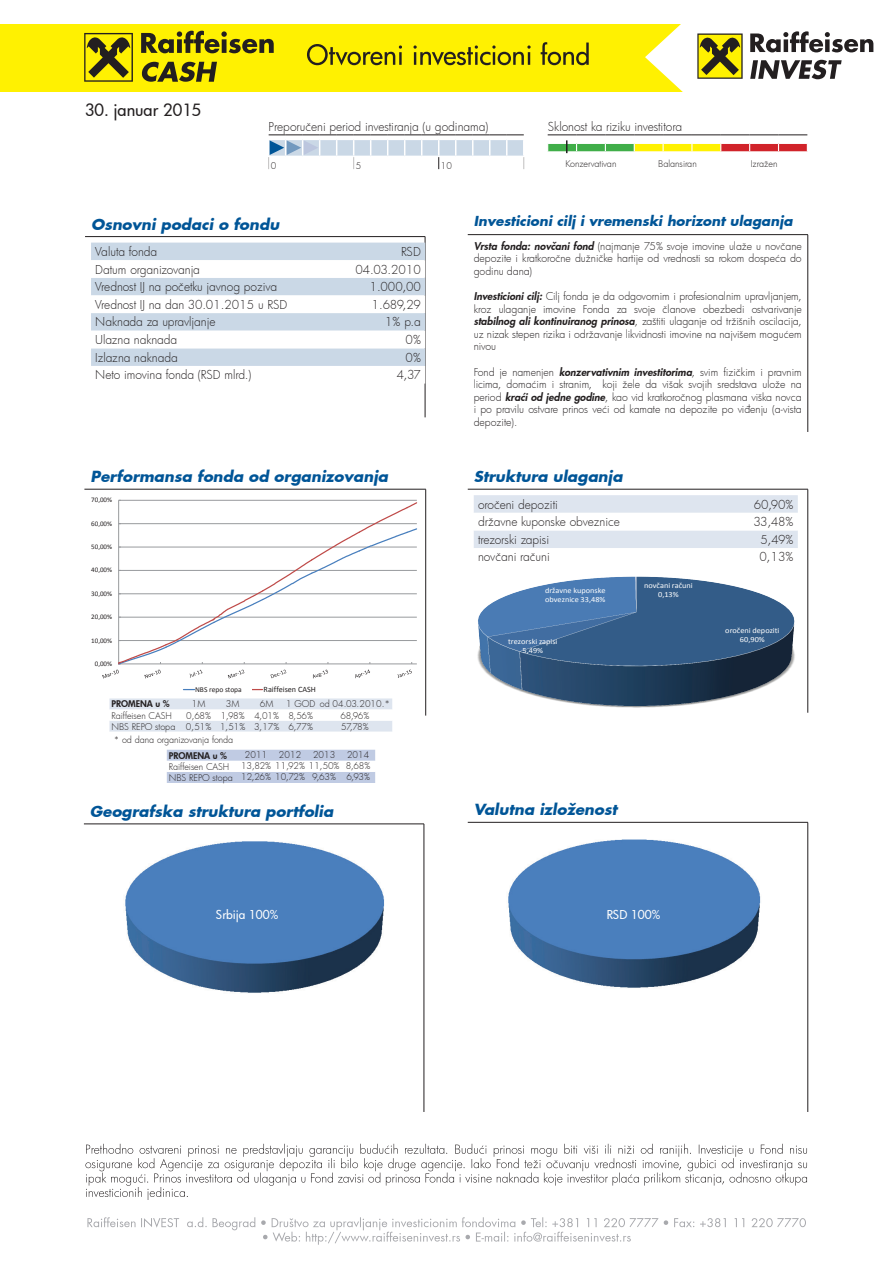
<style>
.page{position:relative;width:893px;height:1263px;background:#fff}
.page>*{position:absolute;margin:0;border:0;box-sizing:border-box;transform-origin:0 0}
.t1{font:500 16.5px "Futura";color:#231f20}
.t2{font:italic 700 15px "Futura CE";color:#005597}
.t3{font:italic 700 13.5px "Futura CE";color:#005597}
.t4{font:300 12px "Futura";letter-spacing:-.005em;color:#231f20}
.t5{font:500 12px "Futura";color:#fff}
.t6{font:300 10.5px/12.6px "Futura";color:#231f20;text-align:justify}
.t7{font:300 9px/11.1px "Futura";color:#231f20;text-align:right}
.t8{font:800 9px "Futura";letter-spacing:-.005em;color:#231f20}
.t9{font:8.1px "Calibri";color:#231f20}
.t10{font:7.8px/9.4px "Calibri";color:#fff;scale:1.06 1}
.t11{font:7.5px "Calibri";color:#231f20}
.t12{font:7.05px "Calibri";color:#231f20}
.t13{font:6.9px "Calibri";color:#231f20}
.s1{font-family:"Futura CE";font-weight:800;font-style:italic}
</style>
<div class="page">
<hr style="left:85px;top:236px;width:340px;height:1px;background:#231f20">
<hr style="left:425px;top:237px;width:1px;height:180px;background:#231f20">
<svg style="left:91px;top:243px;width:334px;height:141px"></svg>
<hr style="left:468px;top:234px;width:340px;height:1px;background:#231f20">
<hr style="left:807px;top:235px;width:1px;height:197px;background:#231f20">
<hr style="left:84px;top:489px;width:342px;height:1px;background:#231f20">
<hr style="left:425px;top:489px;width:1px;height:227px;background:#231f20">
<svg style="left:102px;top:500px;width:315px;height:178px"></svg>
<svg style="left:183px;top:689px;width:12px;height:1px"></svg>
<hr style="left:468px;top:822px;width:340px;height:1px;background:#231f20">
<hr style="left:807px;top:822px;width:1px;height:290px;background:#231f20">
<img style="left:508px;top:839px;width:253px;height:149px">
<hr style="left:84px;top:824px;width:340px;height:1px;background:#231f20">
<hr style="left:424px;top:824px;width:1px;height:288px;background:#231f20">
<img style="left:125px;top:841px;width:259px;height:152px">
<hr style="left:468px;top:489px;width:340px;height:1px;background:#231f20">
<hr style="left:807px;top:489px;width:1px;height:224px;background:#231f20">
<svg style="left:474px;top:495px;width:324px;height:53px"></svg>
<img style="left:477px;top:576px;width:318px;height:132px">
<svg style="left:85px;top:1144px;width:722px;height:56px"></svg>
<svg style="left:109px;top:698px;width:283px;height:85px"></svg>
<div style="left:0;top:24px;width:893px;height:67px;background:#fff101"></div>
<svg style="left:645px;top:24px;width:248px;height:252px"></svg>
<svg style="left:697px;top:33px;width:46px;height:46px"></svg>
<div style="left:699px;top:35px;width:42px;height:43px;background:#fff101"></div>
<svg style="left:700px;top:37px;width:40px;height:38px"></svg>
<svg style="left:750px;top:31px;width:123px;height:21px;background:#999798"></svg>
<svg style="left:750px;top:60px;width:92px;height:19px;background:#888686"></svg>
<svg style="left:87px;top:1217px;width:719px;height:28px"></svg>
<svg style="left:307px;top:42px;width:282px;height:23px"></svg>
<svg style="left:268px;top:135px;width:256px;height:34px"></svg>
<svg style="left:547px;top:135px;width:261px;height:18px"></svg>
<div style="left:84px;top:33px;width:49px;height:49px;background:#706915"></div>
<div style="left:85px;top:34px;width:47px;height:46px;background:#fff101"></div>
<svg style="left:87px;top:37px;width:43px;height:41px"></svg>
<svg style="left:141px;top:31px;width:133px;height:22px"></svg>
<svg style="left:142px;top:62px;width:75px;height:20px"></svg>
<h1 class="t1" style="left:85px;top:98px;width:118px">30. januar 2015</h1>
<p class="t4" style="left:269px;top:118px;width:221px">Preporučeni period investiranja (u godinama)</p>
<p class="t7" style="left:271px;top:160px;width:7px">0</p>
<p class="t7" style="left:356px;top:160px;width:7px">5</p>
<p class="t7" style="left:441px;top:160px;width:13px">10</p>
<p class="t4" style="left:548px;top:118px;width:136px">Sklonost ka riziku investitora</p>
<p class="t7" style="left:565px;top:158px;width:52px">Konzervativan</p>
<p class="t7" style="left:658px;top:158px;width:40px">Balansiran</p>
<p class="t7" style="left:751px;top:158px;width:28px">Izražen</p>
<h2 class="t2" style="left:91px;top:213px;width:190px">Osnovni podaci o fondu</h2>
<p class="t4" style="left:95px;top:243px;width:63px">Valuta fonda</p>
<p class="t4" style="left:401px;top:243px;width:21px">RSD</p>
<p class="t4" style="left:95px;top:261px;width:106px">Datum organizovanja</p>
<p class="t4" style="left:355px;top:261px;width:67px">04.03.2010</p>
<p class="t4" style="left:95px;top:279px;width:183px">Vrednost IJ na početku javnog poziva</p>
<p class="t4" style="left:370px;top:279px;width:53px">1.000,00</p>
<p class="t4" style="left:95px;top:296px;width:194px">Vrednost IJ na dan 30.01.2015 u RSD</p>
<p class="t4" style="left:372px;top:296px;width:51px">1.689,29</p>
<p class="t4" style="left:95px;top:314px;width:122px">Naknada za upravljanje</p>
<p class="t4" style="left:385px;top:314px;width:37px">1% p.a</p>
<p class="t4" style="left:95px;top:332px;width:84px">Ulazna naknada</p>
<p class="t4" style="left:406px;top:332px;width:17px">0%</p>
<p class="t4" style="left:95px;top:349px;width:84px">Izlazna naknada</p>
<p class="t4" style="left:406px;top:349px;width:17px">0%</p>
<p class="t4" style="left:95px;top:367px;width:158px">Neto imovina fonda (RSD mlrd.)</p>
<p class="t4" style="left:397px;top:367px;width:26px">4,37</p>
<h2 class="t2" style="left:90px;top:465px;width:299px">Performansa fonda od organizovanja</h2>
<p class="t12" style="left:91px;top:495px;width:22px">70,00%</p>
<p class="t13" style="left:91px;top:519px;width:22px">60,00%</p>
<p class="t13" style="left:91px;top:542px;width:22px">50,00%</p>
<p class="t13" style="left:91px;top:566px;width:22px">40,00%</p>
<p class="t12" style="left:91px;top:589px;width:22px">30,00%</p>
<p class="t13" style="left:91px;top:612px;width:22px">20,00%</p>
<p class="t13" style="left:91px;top:636px;width:22px">10,00%</p>
<p class="t12" style="left:95px;top:659px;width:19px">0,00%</p>
<p class="t9" style="left:196px;top:684px;width:47px">NBS repo rate</p>
<p class="t9" style="left:264px;top:684px;width:54px">Raiffeisen CASH</p>
<p class="t11" style="left:195px;top:685px;width:48px">NBS repo stopa</p>
<p class="t8" style="left:112px;top:698px;width:60px">PROMENA u %</p>
<p class="t7" style="left:192px;top:697px;width:15px">1M</p>
<p class="t7" style="left:226px;top:697px;width:15px">3M</p>
<p class="t7" style="left:260px;top:697px;width:15px">6M</p>
<p class="t7" style="left:286px;top:698px;width:105px">1 GOD od 04.03.2010.*</p>
<p class="t7" style="left:112px;top:709px;width:62px">Raiffeisen CASH</p>
<p class="t7" style="left:186px;top:709px;width:128px">0,68% 1,98% 4,01% 8,56%</p>
<p class="t7" style="left:341px;top:709px;width:30px">68,96%</p>
<p class="t7" style="left:112px;top:721px;width:203px">NBS REPO stopa 0,51% 1,51% 3,17% 6,77%</p>
<p class="t7" style="left:341px;top:721px;width:29px">57,78%</p>
<p class="t7" style="left:114px;top:734px;width:121px">* od dana organizovanja fonda</p>
<p class="t8" style="left:169px;top:749px;width:60px">PROMENA u %</p>
<p class="t7" style="left:245px;top:749px;width:24px">2011</p>
<p class="t7" style="left:279px;top:749px;width:24px">2012</p>
<p class="t7" style="left:313px;top:749px;width:24px">2013</p>
<p class="t7" style="left:347px;top:749px;width:24px">2014</p>
<p class="t7" style="left:169px;top:761px;width:62px">Raiffeisen CASH</p>
<p class="t7" style="left:169px;top:760px;width:203px">13,82% 11,92% 11,50% 8,68%<br>NBS REPO stopa 12,26% 10,72% 9,63% 6,93%</p>
<p class="t3" style="left:474px;top:211px;width:320px">Investicioni cilj i vremenski horizont ulaganja</p>
<p class="t6" style="left:474px;top:239px;width:330px"><span class="s1">Vrsta fonda: novčani fond</span> (najmanje 75% svoje imovine ulaže u novčane depozite i kratkoročne dužničke hartije od vrednosti sa rokom dospeća do godinu dana)</p>
<p class="t6" style="left:474px;top:290px;width:329px"><span class="s1">Investicioni cilj:</span> Cilj fonda je da odgovornim i profesionalnim upravljanjem, kroz ulaganje imovine Fonda za svoje članove obezbedi ostvarivanje <span class="s1">stabilnog ali kontinuiranog prinosa</span>, zaštiti ulaganje od tržišnih oscilacija, uz nizak stepen rizika i održavanje likvidnosti imovine na najvišem mogućem nivou</p>
<p class="t6" style="left:474px;top:365px;width:329px">Fond je namenjen <span class="s1">konzervativnim investitorima</span>, svim fizičkim i pravnim licima, domaćim i stranim, koji žele da višak svojih sredstava ulože na period <span class="s1">kraći od jedne godine</span>, kao vid kratkoročnog plasmana viška novca i po pravilu ostvare prinos veći od kamate na depozite po viđenju (a-vista depozite).</p>
<h2 class="t2" style="left:474px;top:465px;width:150px">Struktura ulaganja</h2>
<p class="t4" style="left:478px;top:496px;width:82px">oročeni depoziti</p>
<p class="t4" style="left:754px;top:496px;width:41px">60,90%</p>
<p class="t4" style="left:478px;top:514px;width:143px">državne kuponske obveznice</p>
<p class="t4" style="left:753px;top:514px;width:42px">33,48%</p>
<p class="t4" style="left:478px;top:531px;width:73px">trezorski zapisi</p>
<p class="t4" style="left:760px;top:531px;width:35px">5,49%</p>
<p class="t4" style="left:478px;top:549px;width:73px">novčani računi</p>
<p class="t4" style="left:759px;top:549px;width:36px">0,13%</p>
<p class="t10" style="left:545px;top:585px;width:59px">državne kuponske obveznice 33,48%</p>
<p class="t10" style="left:644px;top:580px;width:47px;text-align:center">novčani računi<br>0,13%</p>
<p class="t10" style="left:725px;top:626px;width:53px">oročeni depoziti</p>
<p class="t10" style="left:508px;top:636px;width:48px">trezorski zapisi</p>
<p class="t10" style="left:740px;top:635px;width:25px">60,90%</p>
<p class="t10" style="left:522px;top:646px;width:21px">5,49%</p>
<h2 class="t2" style="left:90px;top:800px;width:245px">Geografska struktura portfolia</h2>
<h2 class="t2" style="left:474px;top:798px;width:145px">Valutna izloženost</h2>
<p class="t5" style="left:216px;top:906px;width:64px">Srbija 100%</p>
<p class="t5" style="left:607px;top:906px;width:55px">RSD 100%</p>
</div>
